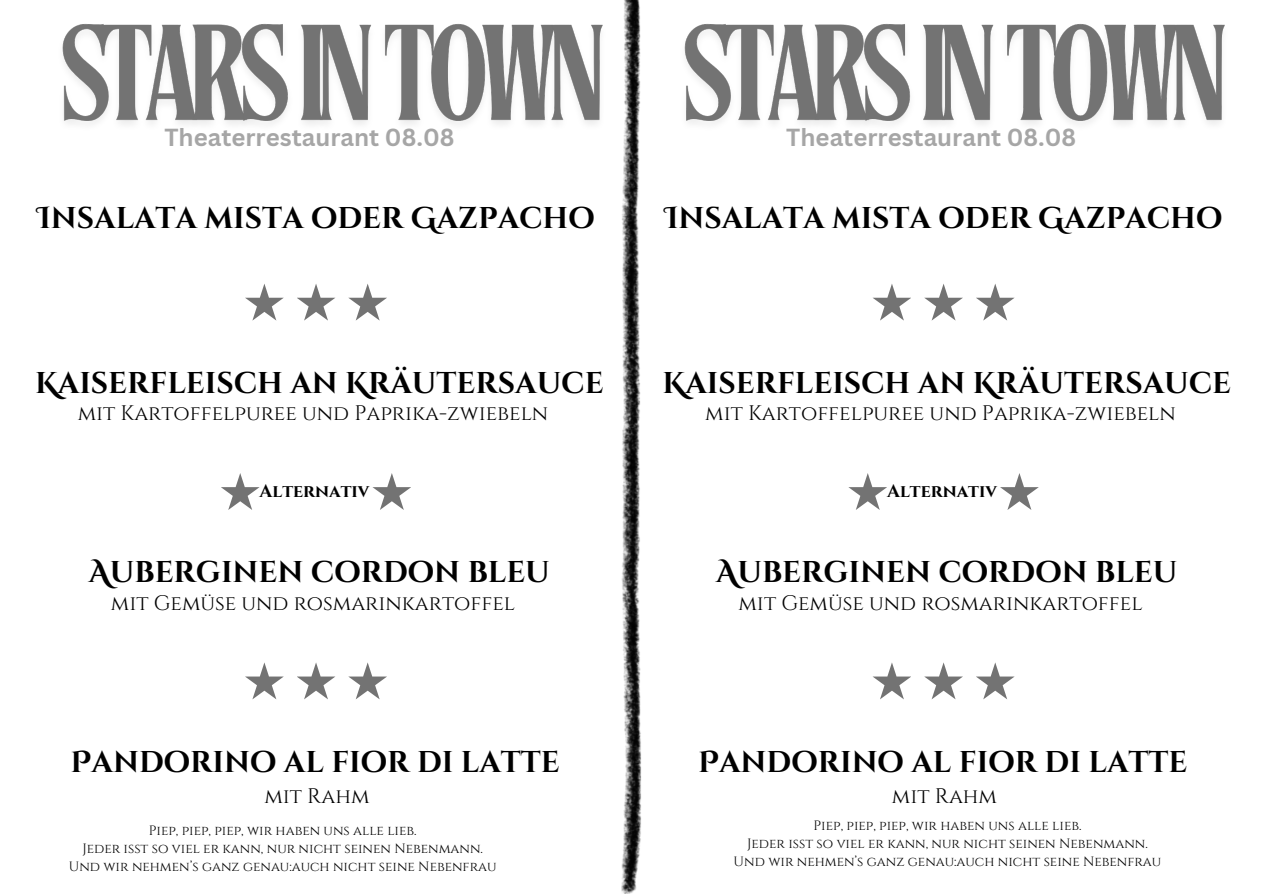
<style>
.page{position:relative;width:1263px;height:894px;background:#fff}
.page>*{position:absolute;margin:0;border:0;box-sizing:border-box;transform-origin:0 0}
.t1{font:700 30px "Cinzel Decorative";color:#000}
.t2{font:700 24px "Canva Sans";color:#a6a6a6}
.t3{font:21px "Cinzel";color:#000}
.t4{font:700 18px "Cinzel";color:#000}
.t5{font:13.5px "Cinzel";color:#000}
</style>
<div class="page">
<svg style="left:621px;top:0;width:20px;height:893px"></svg>
<img style="left:62px;top:24px;width:541px;height:101px">
<svg style="left:245px;top:284px;width:39px;height:36px"></svg>
<svg style="left:297px;top:284px;width:38px;height:36px"></svg>
<svg style="left:348px;top:284px;width:39px;height:36px"></svg>
<svg style="left:245px;top:662px;width:39px;height:37px"></svg>
<svg style="left:297px;top:662px;width:38px;height:37px"></svg>
<svg style="left:348px;top:662px;width:39px;height:37px"></svg>
<img style="left:684px;top:24px;width:541px;height:101px">
<svg style="left:221px;top:473px;width:39px;height:37px"></svg>
<svg style="left:372px;top:473px;width:39px;height:37px"></svg>
<svg style="left:873px;top:284px;width:38px;height:36px"></svg>
<svg style="left:924px;top:284px;width:39px;height:36px"></svg>
<svg style="left:976px;top:284px;width:39px;height:36px"></svg>
<svg style="left:873px;top:662px;width:38px;height:37px"></svg>
<svg style="left:924px;top:662px;width:39px;height:37px"></svg>
<svg style="left:976px;top:662px;width:39px;height:37px"></svg>
<svg style="left:848px;top:473px;width:39px;height:37px"></svg>
<svg style="left:1000px;top:473px;width:39px;height:37px"></svg>
<p class="t2" style="left:164px;top:120px;width:292px">Theaterrestaurant 08.08</p>
<h2 class="t1" style="left:37px;top:199px;width:559px">Insalata mista oder Gazpacho</h2>
<h5 class="t1" style="left:35px;top:363px;width:570px">Kaiserfleisch an Kräutersauce</h5>
<h2 class="t3" style="left:78px;top:400px;width:472px">mit Kartoffelpuree und Paprika-zwiebeln</h2>
<h2 class="t4" style="left:260px;top:479px;width:111px">Alternativ</h2>
<h2 class="t1" style="left:89px;top:552px;width:463px">Auberginen cordon bleu</h2>
<h4 class="t3" style="left:111px;top:589px;width:406px">mit Gemüse und rosmarinkartoffel</h4>
<h4 class="t1" style="left:70px;top:742px;width:491px">Pandorino al fior di latte</h4>
<h5 class="t3" style="left:264px;top:782px;width:107px">mit Rahm</h5>
<h3 class="t5" style="left:149px;top:821px;width:269px">Piep, piep, piep, wir haben uns alle lieb.</h3>
<h3 class="t5" style="left:82px;top:839px;width:402px">Jeder isst so viel er kann, nur nicht seinen Nebenmann.</h3>
<h2 class="t5" style="left:69px;top:857px;width:429px">Und wir nehmen’s ganz genau:auch nicht seine Nebenfrau</h2>
<h4 class="t2" style="left:786px;top:120px;width:292px">Theaterrestaurant 08.08</h4>
<h4 class="t1" style="left:665px;top:199px;width:559px">Insalata mista oder Gazpacho</h4>
<p class="t1" style="left:663px;top:363px;width:570px">Kaiserfleisch an Kräutersauce</p>
<p class="t3" style="left:705px;top:400px;width:472px">mit Kartoffelpuree und Paprika-zwiebeln</p>
<p class="t4" style="left:887px;top:479px;width:111px">Alternativ</p>
<p class="t1" style="left:716px;top:552px;width:463px">Auberginen cordon bleu</p>
<p class="t3" style="left:738px;top:589px;width:406px">mit Gemüse und rosmarinkartoffel</p>
<h2 class="t1" style="left:698px;top:742px;width:491px">Pandorino al fior di latte</h2>
<h4 class="t3" style="left:892px;top:782px;width:107px">mit Rahm</h4>
<h2 class="t5" style="left:813px;top:816px;width:269px">Piep, piep, piep, wir haben uns alle lieb.</h2>
<h2 class="t5" style="left:747px;top:834px;width:402px">Jeder isst so viel er kann, nur nicht seinen Nebenmann.</h2>
<h4 class="t5" style="left:734px;top:852px;width:429px">Und wir nehmen’s ganz genau:auch nicht seine Nebenfrau</h4>
</div>
